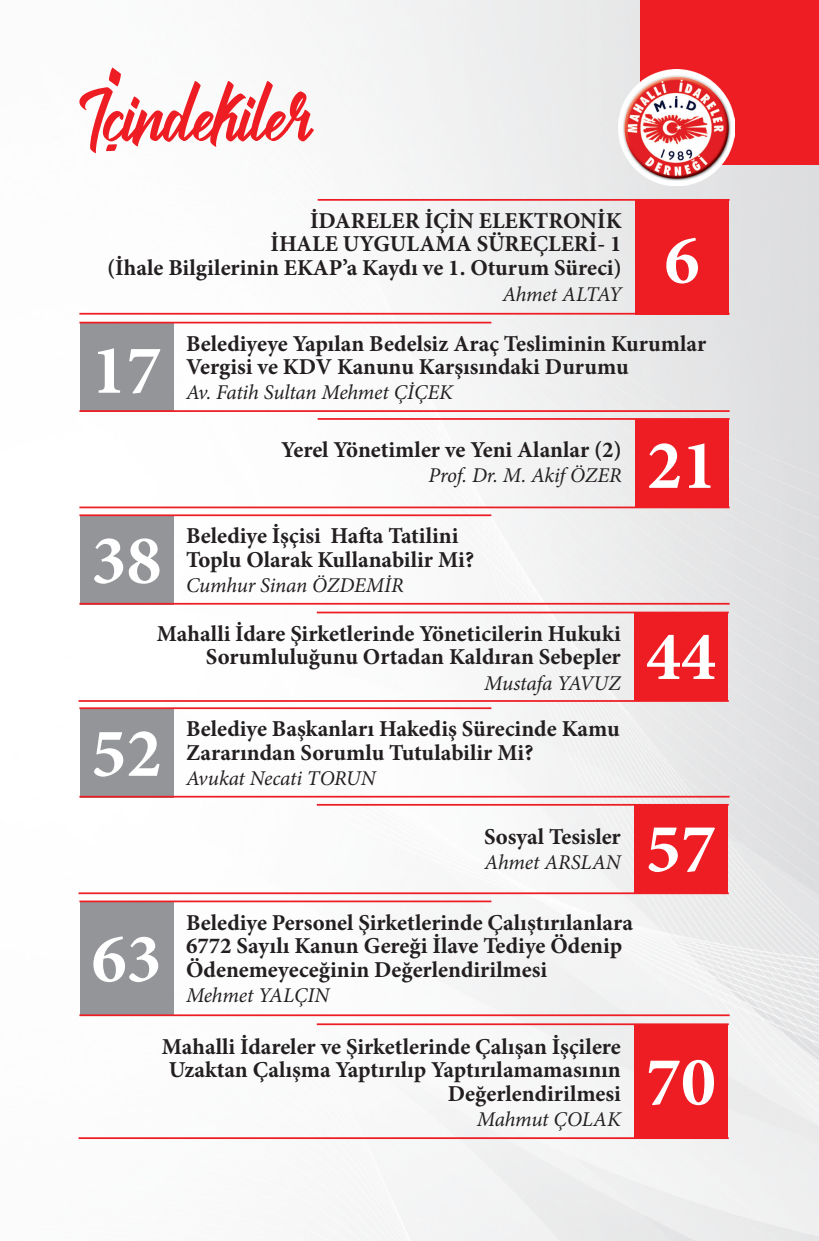
<style>
.page{position:relative;width:819px;height:1241px;background:#fff}
.page>*{position:absolute;margin:0;border:0;box-sizing:border-box;transform-origin:0 0}
.t1{font:700 70px "Minion Pro";color:#fff}
.t2{font:70px "Brilliantte Presonal Use Only";color:#ee1d23}
.t3{font:700 22.75px/23.6px "Minion Pro";color:#231f20}
.t4{font:italic 21px "Minion Pro";letter-spacing:-.01em;color:#231f20}
</style>
<div class="page">
<img style="left:78px;top:0;width:741px;height:1240px">
<div style="left:640px;top:0;width:179px;height:164px;background:#ee1d23"></div>
<svg style="left:106px;top:144px;width:11px;height:7px"></svg>
<svg style="left:109px;top:68px;width:12px;height:18px"></svg>
<img style="left:618px;top:70px;width:116px;height:116px">
<div style="left:635px;top:200px;width:93px;height:114px;background:#ee1d23"></div>
<div style="left:635px;top:419px;width:93px;height:88px;background:#ee1d23"></div>
<div style="left:634px;top:612px;width:93px;height:89px;background:#ee1d23"></div>
<div style="left:634px;top:804px;width:93px;height:89px;background:#ee1d23"></div>
<div style="left:634px;top:1024px;width:93px;height:114px;background:#ee1d23"></div>
<hr style="left:317px;top:199px;width:412px;height:2px;background:#ee1d23">
<hr style="left:317px;top:418px;width:412px;height:2px;background:#ee1d23">
<hr style="left:317px;top:611px;width:411px;height:2px;background:#ee1d23">
<hr style="left:317px;top:803px;width:411px;height:2px;background:#ee1d23">
<hr style="left:317px;top:1023px;width:411px;height:1px;background:#ee1d23">
<hr style="left:79px;top:313px;width:650px;height:1px;background:#ee1d23">
<hr style="left:79px;top:506px;width:650px;height:2px;background:#ee1d23">
<hr style="left:78px;top:700px;width:650px;height:1px;background:#ee1d23">
<hr style="left:78px;top:892px;width:650px;height:2px;background:#ee1d23">
<hr style="left:78px;top:1136px;width:650px;height:2px;background:#ee1d23">
<div style="left:80px;top:322px;width:94px;height:90px;background:#939598"></div>
<div style="left:80px;top:515px;width:94px;height:89px;background:#939598"></div>
<div style="left:80px;top:708px;width:94px;height:89px;background:#939598"></div>
<div style="left:80px;top:901px;width:94px;height:114px;background:#939598"></div>
<hr style="left:79px;top:322px;width:412px;height:1px;background:#ee1d23">
<hr style="left:79px;top:514px;width:412px;height:2px;background:#ee1d23">
<hr style="left:79px;top:707px;width:412px;height:2px;background:#ee1d23">
<hr style="left:79px;top:900px;width:412px;height:2px;background:#ee1d23">
<hr style="left:79px;top:410px;width:650px;height:2px;background:#ee1d23">
<hr style="left:79px;top:602px;width:650px;height:2px;background:#ee1d23">
<hr style="left:79px;top:795px;width:650px;height:2px;background:#ee1d23">
<hr style="left:79px;top:1014px;width:650px;height:1px;background:#ee1d23">
<h1 class="t2" style="left:79px;top:75px;width:233px">Icindekiler</h1>
<p class="t3" style="left:107px;top:208px;width:516px;text-align:right">İDARELER İÇİN ELEKTRONİK<br>İHALE UYGULAMA SÜREÇLERİ- 1<br>(İhale Bilgilerinin EKAP’a Kaydı ve 1. Oturum Süreci)</p>
<p class="t4" style="left:502px;top:280px;width:121px">Ahmet ALTAY</p>
<h1 class="t1" style="left:664px;top:211px;width:36px">6</h1>
<h1 class="t1" style="left:91px;top:321px;width:72px">17</h1>
<h1 class="t1" style="left:91px;top:511px;width:72px">38</h1>
<p class="t3" style="left:186px;top:331px;width:521px">Belediyeye Yapılan Bedelsiz Araç Tesliminin Kurumlar<br>Vergisi ve KDV Kanunu Karşısındaki Durumu</p>
<p class="t4" style="left:186px;top:378px;width:268px">Av. Fatih Sultan Mehmet ÇİÇEK</p>
<p class="t3" style="left:281px;top:438px;width:342px">Yerel Yönetimler ve Yeni Alanlar (2)</p>
<p class="t4" style="left:428px;top:461px;width:195px">Prof. Dr. M. Akif ÖZER</p>
<p class="t3" style="left:186px;top:524px;width:289px">Belediye İşçisi Hafta Tatilini<br>Toplu Olarak Kullanabilir Mi?</p>
<p class="t4" style="left:186px;top:571px;width:219px">Cumhur Sinan ÖZDEMİR</p>
<h1 class="t1" style="left:646px;top:416px;width:71px">21</h1>
<p class="t3" style="left:157px;top:621px;width:465px;text-align:right">Mahalli İdare Şirketlerinde Yöneticilerin Hukuki<br>Sorumluluğunu Ortadan Kaldıran Sebepler</p>
<h1 class="t1" style="left:91px;top:704px;width:72px">52</h1>
<p class="t4" style="left:484px;top:668px;width:138px">Mustafa YAVUZ</p>
<p class="t3" style="left:186px;top:717px;width:435px">Belediye Başkanları Hakediş Sürecinde Kamu<br>Zararından Sorumlu Tutulabilir Mi?</p>
<p class="t4" style="left:186px;top:763px;width:191px">Avukat Necati TORUN</p>
<h1 class="t1" style="left:646px;top:607px;width:71px">44</h1>
<p class="t3" style="left:484px;top:824px;width:138px">Sosyal Tesisler</p>
<p class="t4" style="left:484px;top:847px;width:138px">Ahmet ARSLAN</p>
<h1 class="t1" style="left:646px;top:799px;width:71px">57</h1>
<h1 class="t1" style="left:91px;top:909px;width:72px">63</h1>
<p class="t3" style="left:186px;top:910px;width:448px">Belediye Personel Şirketlerinde Çalıştırılanlara<br>6772 Sayılı Kanun Gereği İlave Tediye Ödenip<br>Ödenemeyeceğinin Değerlendirilmesi</p>
<p class="t4" style="left:186px;top:980px;width:145px">Mehmet YALÇIN</p>
<p class="t3" style="left:162px;top:1034px;width:460px;text-align:right">Mahalli İdareler ve Şirketlerinde Çalışan İşçilere<br>Uzaktan Çalışma Yaptırılıp Yaptırılamamasının<br>Değerlendirilmesi</p>
<p class="t4" style="left:477px;top:1104px;width:145px">Mahmut ÇOLAK</p>
<h1 class="t1" style="left:646px;top:1032px;width:71px">70</h1>
</div>
